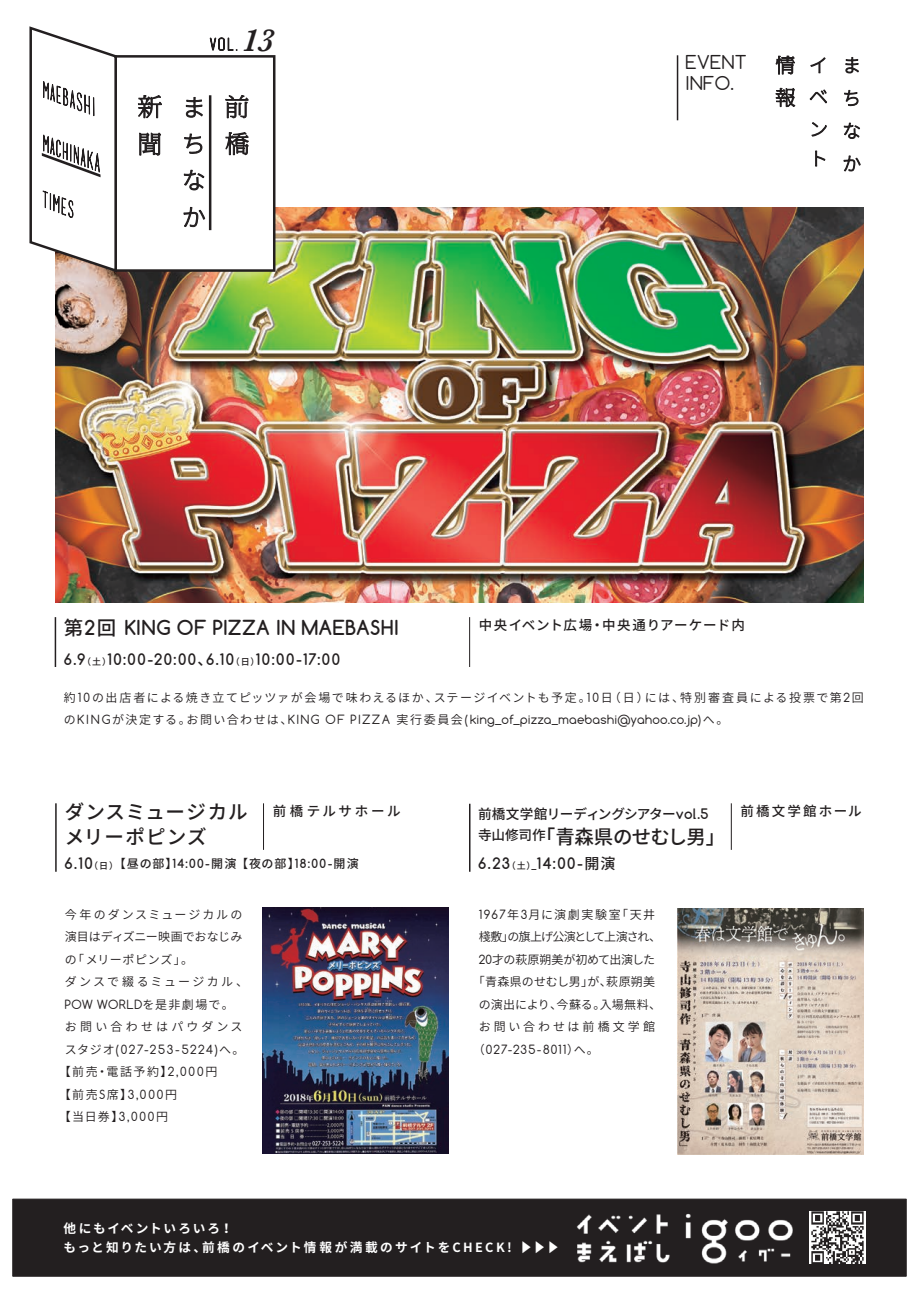
<style>
.page{position:relative;width:919px;height:1289px;background:#fff}
.page>*{position:absolute;margin:0;border:0;box-sizing:border-box;transform-origin:0 0}
.t1{font:700 19.5px "Comfortaa";letter-spacing:.025em;color:#231f20}
.t2{font:500 19.5px/25px "Noto Sans CJ Kjp";letter-spacing:.05em;color:#231f20}
.t3{font:500 19.5px "Noto Sans CJ Kjp";letter-spacing:-.03em;color:#231f20}
.t4{font:18px/21px "Comfortaa";letter-spacing:.02em;color:#231f20}
.t5{font:700 15px "Comfortaa";letter-spacing:.115em;color:#231f20}
.t6{font:500 13.65px "Noto Sans CJ Kjp";letter-spacing:-.05em;color:#231f20}
.t7{font:500 13.5px "Noto Sans CJ Kjp";letter-spacing:.065em;color:#231f20}
.t8{font:500 13.5px "Noto Sans CJ Kjp";letter-spacing:.21em;color:#231f20}
.t9{font:500 13.5px "Noto Sans CJ Kjp";letter-spacing:.15em;color:#231f20}
.t10{font:700 12.6px/18.1px "Noto Sans CJ Kjp";letter-spacing:.165em;color:#fff}
.t11{font:600 12px/22.5px "Noto Sans CJ Kjp";letter-spacing:.1em;color:#231f20}
.t12{font:600 12px/22.5px "Noto Sans CJ Kjp";color:#231f20;text-align:center}
.t13{font:12px "Comfortaa";letter-spacing:.025em;color:#231f20}
.t14{font:600 12px/22.5px "Noto Sans CJ Kjp";letter-spacing:.12em;color:#231f20}
.t15{font:500 12px "Noto Sans CJ Kjp";letter-spacing:.08em;color:#231f20}
.t16{font:12px "Comfortaa";letter-spacing:.135em;color:#231f20}
.t17{font:12px "Comfortaa";letter-spacing:.095em;color:#231f20}
.t18{font:12px "Comfortaa";letter-spacing:.035em;color:#231f20}
.t19{font:600 12px "Noto Sans CJ Kjp";letter-spacing:.265em;color:#231f20}
.s1{font-family:"Noto Sans CJ Kjp";font-weight:500}
.s2{font-family:"Noto Sans CJ Kjp";font-weight:500;font-size:9px}
.s3{font-family:"Comfortaa";font-weight:400}
.s4{font-family:"Noto Sans CJ Kjp";font-weight:600}
.s5{font-family:"Comfortaa";font-weight:700}
.s6{font-family:"Comfortaa";font-weight:700;font-size:15px}
.s7{font-size:9px}
.s8{font-family:"Koz Go Pr 6 N";font-weight:400}
</style>
<div class="page">
<img style="left:56px;top:207px;width:807px;height:395px">
<img style="left:389px;top:207px;width:148px;height:4px">
<svg style="left:306px;top:207px;width:228px;height:3px"></svg>
<hr style="left:55px;top:617px;width:1px;height:50px;background:#231f20">
<hr style="left:469px;top:617px;width:1px;height:50px;background:#231f20">
<svg style="left:209px;top:37px;width:28px;height:14px"></svg>
<hr style="left:676px;top:55px;width:2px;height:65px;background:#231f20">
<div style="left:114px;top:55px;width:161px;height:217px;background:#fff;border:3px solid #231f20"></div>
<hr style="left:209px;top:95px;width:2px;height:135px;background:#231f20">
<svg style="left:29px;top:26px;width:90px;height:340px"></svg>
<svg style="left:225px;top:95px;width:24px;height:24px"></svg>
<svg style="left:225px;top:132px;width:24px;height:23px"></svg>
<svg style="left:185px;top:97px;width:18px;height:21px"></svg>
<svg style="left:184px;top:133px;width:19px;height:21px"></svg>
<svg style="left:183px;top:169px;width:22px;height:22px"></svg>
<svg style="left:183px;top:206px;width:23px;height:21px"></svg>
<svg style="left:138px;top:95px;width:24px;height:24px"></svg>
<svg style="left:139px;top:132px;width:22px;height:24px"></svg>
<hr style="left:55px;top:803px;width:2px;height:68px;background:#231f20">
<hr style="left:263px;top:803px;width:1px;height:46px;background:#231f20">
<hr style="left:469px;top:803px;width:1px;height:68px;background:#231f20">
<hr style="left:731px;top:803px;width:1px;height:46px;background:#231f20">
<div style="left:12px;top:1198px;width:894px;height:78px;background:#231f20;border:1px solid #231f20"></div>
<img style="left:576px;top:1213px;width:217px;height:51px">
<img style="left:809px;top:1211px;width:56px;height:52px">
<svg style="left:845px;top:57px;width:14px;height:17px"></svg>
<svg style="left:844px;top:90px;width:14px;height:16px"></svg>
<svg style="left:843px;top:122px;width:17px;height:17px"></svg>
<svg style="left:843px;top:155px;width:18px;height:17px"></svg>
<svg style="left:810px;top:57px;width:16px;height:16px"></svg>
<svg style="left:809px;top:89px;width:18px;height:15px"></svg>
<svg style="left:811px;top:122px;width:16px;height:15px"></svg>
<svg style="left:815px;top:150px;width:10px;height:17px"></svg>
<svg style="left:775px;top:55px;width:20px;height:20px"></svg>
<svg style="left:775px;top:87px;width:20px;height:21px"></svg>
<img style="left:677px;top:908px;width:186px;height:246px">
<img style="left:263px;top:908px;width:185px;height:245px">
<h2 class="t4" style="left:685px;top:52px;width:63px">EVENT<br>INFO.</h2>
<h1 class="t1" style="left:64px;top:614px;width:336px"><span class="s1">第</span>2<span class="s1">回</span> KING OF PIZZA IN MAEBASHI</h1>
<p class="t5" style="left:64px;top:650px;width:278px">6.9<span class="s2">（土）</span>10:00-20:00<span class="s1">、</span>6.10<span class="s2">（日）</span>10:00-17:00</p>
<p class="t7" style="left:479px;top:617px;width:267px">中央イベント広場・中央通りアーケード内</p>
<p class="t11" style="left:64px;top:686px;width:801px">約<span class="s3">10</span>の出店者による焼き立てピッツァが会場で味わえるほか、ステージイベントも予定。<span class="s3">10</span>日（日）には、特別審査員による投票で第<span class="s3">2</span>回</p>
<p class="t13" style="left:64px;top:712px;width:666px"><span class="s4">の</span>KING<span class="s4">が決定する。お問い合わせは、</span>KING OF PIZZA <span class="s4">実行委員会</span>(king_of_pizza_maebashi@yahoo.co.jp)<span class="s4">へ。</span></p>
<h1 class="t2" style="left:65px;top:799px;width:185px">ダンスミュージカルメリーポピンズ</h1>
<p class="t8" style="left:273px;top:803px;width:129px">前橋テルサホール</p>
<p class="t6" style="left:478px;top:806px;width:232px">前橋文学館リーディングシアター<span class="s5">vol.5</span></p>
<h1 class="t3" style="left:478px;top:825px;width:249px"><sup>寺山修司作</sup>「青森県のせむし男」</h1>
<p class="t15" style="left:65px;top:857px;width:296px"><span class="s6">6.10</span><span class="s7">（日）</span>【昼の部】<span class="s5">14:00-</span>開演【夜の部】<span class="s5">18:00-</span>開演</p>
<p class="t5" style="left:478px;top:854px;width:139px">6.23<span class="s2">（土）</span><span class="s7">_</span>14:00-<span class="s1">開演</span></p>
<p class="t11" style="left:65px;top:903px;width:185px">今年のダンスミュージカルの演目はディズニー映画でおなじみの「メリーポピンズ」。<br>ダンスで綴るミュージカル、</p>
<p class="t18" style="left:65px;top:996px;width:170px">POW WORLD<span class="s4">を是非劇場で。</span></p>
<p class="t19" style="left:65px;top:1019px;width:179px">お問い合わせはパウダンス</p>
<p class="t16" style="left:65px;top:1041px;width:181px"><span class="s4">スタジオ</span>(027-253-5224)<span class="s4">へ。</span></p>
<p class="t14" style="left:59px;top:1060px;width:160px">【前売・電話予約】<span class="s3">2,000</span>円【前売<span class="s3">S</span>席】<span class="s3">3,000</span>円<br>【当日券】<span class="s3">3,000</span>円</p>
<p class="t12" style="left:473px;top:903px;width:190px"><span class="s3">1967</span>年<span class="s3">3</span>月に演劇実験室「天井棧敷」の旗上げ公演として上演され、<br><span class="s3">20</span>才の萩原朔美が初めて出演した「青森県のせむし男」が、萩原朔美の演出により、今蘇る。入場無料、お問い合わせは前橋文学館</p>
<p class="t17" style="left:473px;top:1041px;width:128px"><span class="s4">（</span>027-235-8011<span class="s4">）へ。</span></p>
<p class="t9" style="left:740px;top:803px;width:123px">前橋文学館ホール</p>
<p class="t10" style="left:64px;top:1219px;width:497px">他にもイベントいろいろ！<br>もっと知りたい方は、前橋のイベント情報が満載のサイトをCHECK! <span class="s8">▶▶▶</span></p>
</div>
